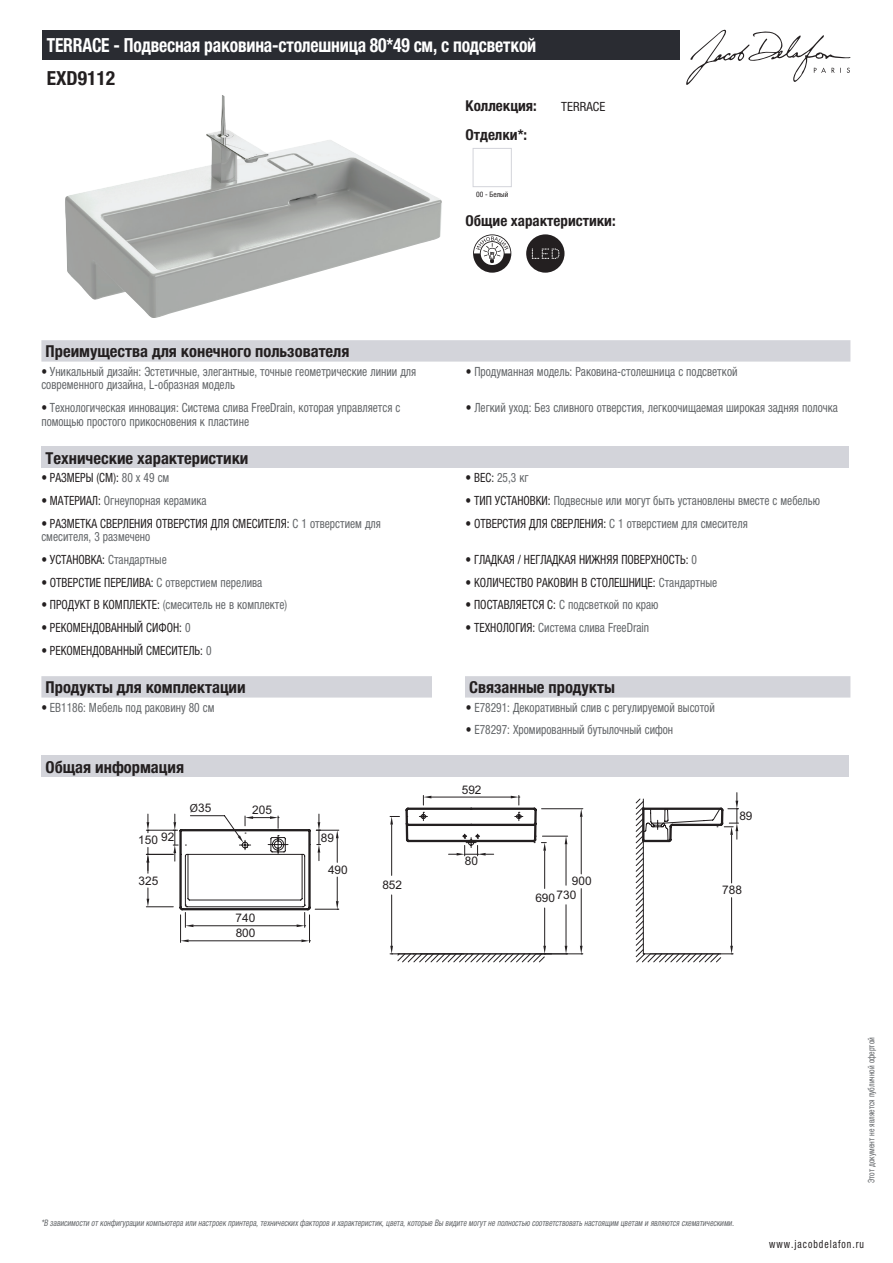
<style>
.page{position:relative;width:893px;height:1263px;background:#fff}
.page>*{position:absolute;margin:0;border:0;box-sizing:border-box;transform-origin:0 0}
.t1{font:700 condensed 19.5px "Helvetica Neue LTCYR";letter-spacing:-.01em;color:#fff;scale:.9 1}
.t2{font:700 condensed 19.5px "Helvetica Neue LTCYR";color:#231f20}
.t3{font:700 condensed 16.5px "Helvetica Neue LTCYR";color:#231f20}
.t4{font:700 condensed 15px "Helvetica Neue LTCYR";color:#231f20}
.t5{font:condensed 12.75px/13.5px "Helvetica Neue LTCYR";color:#626568;scale:.9 1}
.t6{font:condensed 12.75px/13.5px "Helvetica Neue LTCYR";color:#231f20;scale:.9 1}
.t7{font:condensed 12.75px "Helvetica Neue LTCYR";color:#231f20}
.t8{font:11.85px/13.6px "Arial";color:#231f20}
.t9{font:condensed 11.25px "Helvetica Neue LTCYR";letter-spacing:.1em;color:#231f20;scale:.87 1}
.t10{font:italic condensed 9px "Helvetica Neue LTCYR";color:#626568;scale:.87 1}
.t11{font:condensed 9px "Helvetica Neue LTCYR";color:#626568;scale:.87 1}
.t12{font:condensed 7.5px "Helvetica Neue LTCYR";color:#231f20}
.s1{color:#231f20}
.s2{color:#626568}
.s3{font-family:"Myriad Pro"}
</style>
<div class="page">
<svg style="left:686px;top:30px;width:164px;height:55px"></svg>
<img style="left:65px;top:95px;width:377px;height:223px">
<div style="left:473px;top:148px;width:39px;height:39px;border:1px solid #d3d4da"></div>
<svg style="left:473px;top:234px;width:38px;height:39px"></svg>
<svg style="left:526px;top:234px;width:38px;height:39px"></svg>
<div style="left:41px;top:340px;width:809px;height:22px;background:#d3d4da"></div>
<div style="left:41px;top:447px;width:808px;height:21px;background:#d3d4da"></div>
<div style="left:41px;top:676px;width:809px;height:21px;background:#d3d4da"></div>
<div style="left:432px;top:676px;width:33px;height:21px;background:#fff"></div>
<div style="left:41px;top:756px;width:808px;height:21px;background:#d3d4da"></div>
<svg style="left:146px;top:888px;width:27px;height:19px"></svg>
<hr style="left:189px;top:940px;width:112px;height:1px;background:#231f20">
<hr style="left:193px;top:925px;width:104px;height:1px;background:#231f20">
<svg style="left:180px;top:912px;width:13px;height:30px"></svg>
<svg style="left:297px;top:912px;width:14px;height:30px"></svg>
<svg style="left:146px;top:814px;width:32px;height:59px"></svg>
<svg style="left:390px;top:793px;width:348px;height:169px"></svg>
<svg style="left:178px;top:806px;width:547px;height:105px"></svg>
<div style="left:43px;top:30px;width:637px;height:30px;background:#2a2c32"></div>
<h1 class="t1" style="left:47px;top:34px;width:545px">TERRACE - Подвесная раковина-столешница 80*49 см, с подсветкой</h1>
<h1 class="t2" style="left:47px;top:67px;width:70px">EXD9112</h1>
<p class="t4" style="left:466px;top:97px;width:73px">Коллекция:</p>
<p class="t7" style="left:561px;top:99px;width:45px">TERRACE</p>
<p class="t4" style="left:466px;top:126px;width:63px">Отделки*:</p>
<p class="t12" style="left:476px;top:190px;width:34px">00 - Белый</p>
<p class="t4" style="left:466px;top:212px;width:152px">Общие характеристики:</p>
<p class="t3" style="left:46px;top:342px;width:305px">Преимущества для конечного пользователя</p>
<p class="t5" style="left:41px;top:365px;width:418px"><span class="s1">•</span> Уникальный дизайн: Эстетичные, элегантные, точные геометрические линии для современного дизайна, L-образная модель</p>
<p class="t5" style="left:466px;top:365px;width:303px"><span class="s1">•</span> Продуманная модель: Раковина-столешница с подсветкой</p>
<p class="t5" style="left:41px;top:401px;width:400px"><span class="s1">•</span> Технологическая инновация: Система слива FreeDrain, которая управляется с помощью простого прикосновения к пластине</p>
<p class="t5" style="left:466px;top:401px;width:415px"><span class="s1">•</span> Легкий уход: Без сливного отверстия, легкоочищаемая широкая задняя полочка</p>
<p class="t3" style="left:46px;top:449px;width:204px">Технические характеристики</p>
<p class="t6" style="left:41px;top:471px;width:144px">• РАЗМЕРЫ (СМ): <span class="s2">80 x 49 см</span></p>
<p class="t5" style="left:466px;top:471px;width:72px"><span class="s1">• ВЕС:</span> 25,3 кг</p>
<p class="t5" style="left:41px;top:494px;width:185px"><span class="s1">• МАТЕРИАЛ:</span> Огнеупорная керамика</p>
<p class="t5" style="left:466px;top:494px;width:395px"><span class="s1">• ТИП УСТАНОВКИ:</span> Подвесные или могут быть установлены вместе с мебелью</p>
<p class="t6" style="left:41px;top:517px;width:379px">• РАЗМЕТКА СВЕРЛЕНИЯ ОТВЕРСТИЯ ДЛЯ СМЕСИТЕЛЯ: <span class="s2">С 1 отверстием для смесителя, 3 размечено</span></p>
<p class="t5" style="left:466px;top:517px;width:315px"><span class="s1">• ОТВЕРСТИЯ ДЛЯ СВЕРЛЕНИЯ:</span> С 1 отверстием для смесителя</p>
<p class="t6" style="left:41px;top:553px;width:141px">• УСТАНОВКА: <span class="s2">Стандартные</span></p>
<p class="t6" style="left:466px;top:553px;width:259px">• ГЛАДКАЯ / НЕГЛАДКАЯ НИЖНЯЯ ПОВЕРХНОСТЬ: <span class="s2">0</span></p>
<p class="t6" style="left:41px;top:575px;width:247px">• ОТВЕРСТИЕ ПЕРЕЛИВА: <span class="s2">С отверстием перелива</span></p>
<p class="t6" style="left:466px;top:575px;width:281px">• КОЛИЧЕСТВО РАКОВИН В СТОЛЕШНИЦЕ: <span class="s2">Стандартные</span></p>
<p class="t5" style="left:41px;top:598px;width:275px"><span class="s1">• ПРОДУКТ В КОМПЛЕКТЕ:</span> (смеситель не в комплекте)</p>
<p class="t5" style="left:466px;top:598px;width:216px"><span class="s1">• ПОСТАВЛЯЕТСЯ С:</span> С подсветкой по краю</p>
<p class="t6" style="left:41px;top:621px;width:167px">• РЕКОМЕНДОВАННЫЙ СИФОН: <span class="s2">0</span></p>
<p class="t5" style="left:466px;top:621px;width:205px"><span class="s1">• ТЕХНОЛОГИЯ:</span> Система слива FreeDrain</p>
<p class="t6" style="left:41px;top:644px;width:191px">• РЕКОМЕНДОВАННЫЙ СМЕСИТЕЛЬ: <span class="s2">0</span></p>
<p class="t3" style="left:46px;top:678px;width:202px">Продукты для комплектации</p>
<p class="t3" style="left:469px;top:678px;width:147px">Связанные продукты</p>
<p class="t5" style="left:41px;top:701px;width:194px"><span class="s1">•</span> EB1186: Мебель под раковину 80 см</p>
<p class="t5" style="left:466px;top:701px;width:278px"><span class="s1">•</span> E78291: Декоративный слив с регулируемой высотой</p>
<p class="t5" style="left:466px;top:723px;width:232px"><span class="s1">•</span> E78297: Хромированный бутылочный сифон</p>
<p class="t3" style="left:46px;top:758px;width:140px">Общая информация</p>
<p class="t8" style="left:161px;top:830px;width:15px">92</p>
<p class="t8" style="left:138px;top:833px;width:21px">150</p>
<p class="t8" style="left:139px;top:874px;width:21px">325</p>
<p class="t8" style="left:190px;top:801px;width:23px"><span class="s3">Ø</span>35</p>
<p class="t8" style="left:252px;top:803px;width:21px">205</p>
<p class="t8" style="left:236px;top:911px;width:21px">740</p>
<p class="t8" style="left:236px;top:926px;width:21px">800</p>
<p class="t8" style="left:321px;top:831px;width:15px">89</p>
<p class="t8" style="left:328px;top:863px;width:21px">490</p>
<p class="t8" style="left:382px;top:878px;width:21px">852</p>
<p class="t8" style="left:462px;top:783px;width:21px">592</p>
<p class="t8" style="left:465px;top:854px;width:15px">80</p>
<p class="t8" style="left:557px;top:874px;width:37px;text-indent:15px">900<br>730</p>
<p class="t8" style="left:535px;top:891px;width:21px">690</p>
<p class="t8" style="left:739px;top:809px;width:15px">89</p>
<p class="t8" style="left:722px;top:883px;width:21px">788</p>
<p class="t10" style="left:41px;top:1218px;width:800px">*В зависимости отконфигурации компьютера или настроек принтера,техническихфакторов и характеристик,цвета,которые Вы видите могутне полностью соответствоватьнастоящим цветам и являются схематическими.</p>
<p class="t11" style="left:866px;top:1183px;width:169px;rotate:-90deg">Этот документ не является публичной офертой</p>
<p class="t9" style="left:769px;top:1237px;width:110px">www.jacobdelafon.ru</p>
</div>
